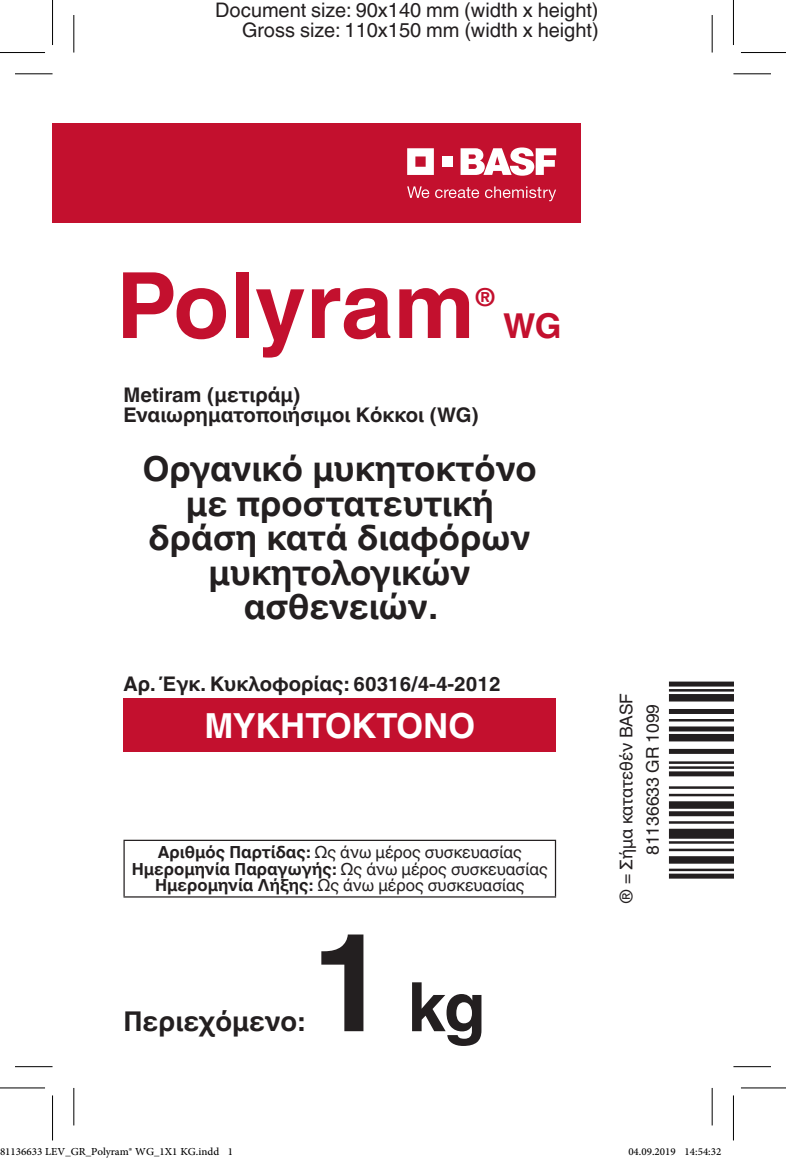
<style>
.page{position:relative;width:786px;height:1163px;background:#fff}
.page>*{position:absolute;margin:0;border:0;box-sizing:border-box;transform-origin:0 0}
.t1{font:700 91.25px "Helvetica Linotype";color:#c3102e}
.t2{font:700 68px "Helvetica Linotype";color:#231f20}
.t3{font:700 34.5px/34.5px "Helvetica Linotype";color:#231f20;text-align:center}
.t4{font:700 34.5px "Helvetica Linotype";color:#fff}
.t5{font:700 34.25px "Helvetica Linotype";color:#c3102e}
.t6{font:700 27.25px "Helvetica Linotype";color:#231f20}
.t7{font:700 24.75px "Helvetica Linotype";color:#c3102e}
.t8{font:700 20.25px/20.2px "Helvetica Linotype";color:#231f20}
.t9{font:20px/20px "Helvetica Linotype";color:#231f20;text-align:right}
.t10{font:17.5px "Helvetica Linotype";color:#231f20}
.t11{font:16.75px/16.8px "Helvetica Linotype";color:#231f20;text-align:center}
.t12{font:15px "Adobe Arabic";color:#000}
.s1{font-weight:700}
.s2{font-size:136px}
</style>
<div class="page">
<div style="left:52px;top:123px;width:528px;height:100px;background:#c3102e"></div>
<hr style="left:406px;top:123px;width:1px;height:100px;background:#fff">
<svg style="left:460px;top:147px;width:96px;height:29px"></svg>
<svg style="left:407px;top:148px;width:26px;height:27px"></svg>
<div style="left:442px;top:156px;width:10px;height:11px;background:#fff"></div>
<svg style="left:407px;top:186px;width:22px;height:12px"></svg>
<svg style="left:435px;top:187px;width:44px;height:11px"></svg>
<svg style="left:485px;top:186px;width:71px;height:15px"></svg>
<hr style="left:123px;top:839px;width:433px;height:1px;background:#231f20">
<hr style="left:123px;top:840px;width:2px;height:56px;background:#231f20">
<hr style="left:554px;top:840px;width:2px;height:56px;background:#231f20">
<hr style="left:123px;top:896px;width:433px;height:1px;background:#231f20">
<div style="left:123px;top:698px;width:433px;height:53px;background:#c3102e"></div>
<hr style="left:15px;top:73px;width:37px;height:1px;background:#000">
<hr style="left:733px;top:73px;width:37px;height:1px;background:#000">
<hr style="left:15px;top:1065px;width:37px;height:1px;background:#000">
<hr style="left:733px;top:1065px;width:37px;height:1px;background:#000">
<hr style="left:73px;top:15px;width:1px;height:37px;background:#000">
<hr style="left:73px;top:1087px;width:1px;height:38px;background:#000">
<hr style="left:711px;top:15px;width:1px;height:37px;background:#000">
<hr style="left:711px;top:1087px;width:1px;height:38px;background:#000">
<hr style="left:0;top:52px;width:45px;height:1px;background:#000">
<hr style="left:740px;top:52px;width:45px;height:1px;background:#000">
<hr style="left:0;top:1087px;width:45px;height:1px;background:#000">
<hr style="left:740px;top:1087px;width:45px;height:1px;background:#000">
<hr style="left:52px;top:0;width:1px;height:45px;background:#000">
<hr style="left:52px;top:1095px;width:1px;height:45px;background:#000">
<hr style="left:732px;top:0;width:1px;height:45px;background:#000">
<hr style="left:732px;top:1095px;width:1px;height:45px;background:#000">
<div style="left:628px;top:1147px;width:5px;height:8px;border:1px solid #fff;border-radius:50%"></div>
<svg style="left:629px;top:1147px;width:4px;height:8px"></svg>
<p class="t9" style="left:215px;top:0;width:385px">Document size: 90x140 mm (width x height)<br>Gross size: 110x150 mm (width x height)</p>
<h1 class="t1" style="left:116px;top:253px;width:359px">Polyram</h1>
<h3 class="t7" style="left:474px;top:282px;width:22px">®</h3>
<h3 class="t5" style="left:503px;top:306px;width:60px">WG</h3>
<p class="t8" style="left:123px;top:385px;width:357px">Metiram (μετιράμ)<br>Εναιωρηματοποιήσιμοι Κόκκοι (WG)</p>
<h3 class="t3" style="left:143px;top:452px;width:395px">Οργανικό μυκητοκτόνο με προστατευτική δράση κατά διαφόρων μυκητολογικών ασθενειών.</h3>
<p class="t8" style="left:123px;top:673px;width:378px">Αρ. Έγκ. Κυκλοφορίας: 60316/4-4-2012</p>
<h3 class="t4" style="left:204px;top:705px;width:272px">ΜΥΚΗΤΟΚΤΟΝΟ</h3>
<p class="t11" style="left:132px;top:843px;width:417px"><span class="s1">Αριθμός Παρτίδας:</span> Ως άνω μέρος συσκευασίας<br><span class="s1">Ημερομηνία Παραγωγής:</span> Ως άνω μέρος συσκευασίας<br><span class="s1">Ημερομηνία Λήξης:</span> Ως άνω μέρος συσκευασίας</p>
<h3 class="t6" style="left:123px;top:1005px;width:183px">Περιεχόμενο:</h3>
<h2 class="t2" style="left:310px;top:967px;width:177px"><span class="s2">1</span> kg</h2>
<p class="t10" style="left:616px;top:903px;width:212px;rotate:-90deg">® = Σήμα κατατεθέν BASF</p>
<p class="t10" style="left:642px;top:855px;width:153px;rotate:-90deg">81136633 GR 1099</p>
<p class="t12" style="left:0;top:1141px;width:235px">81136633 LEV_GR_Polyram® WG_1X1 KG.indd 1</p>
<p class="t12" style="left:628px;top:1141px;width:94px">04.09.2019 14:54:32</p>
</div>
